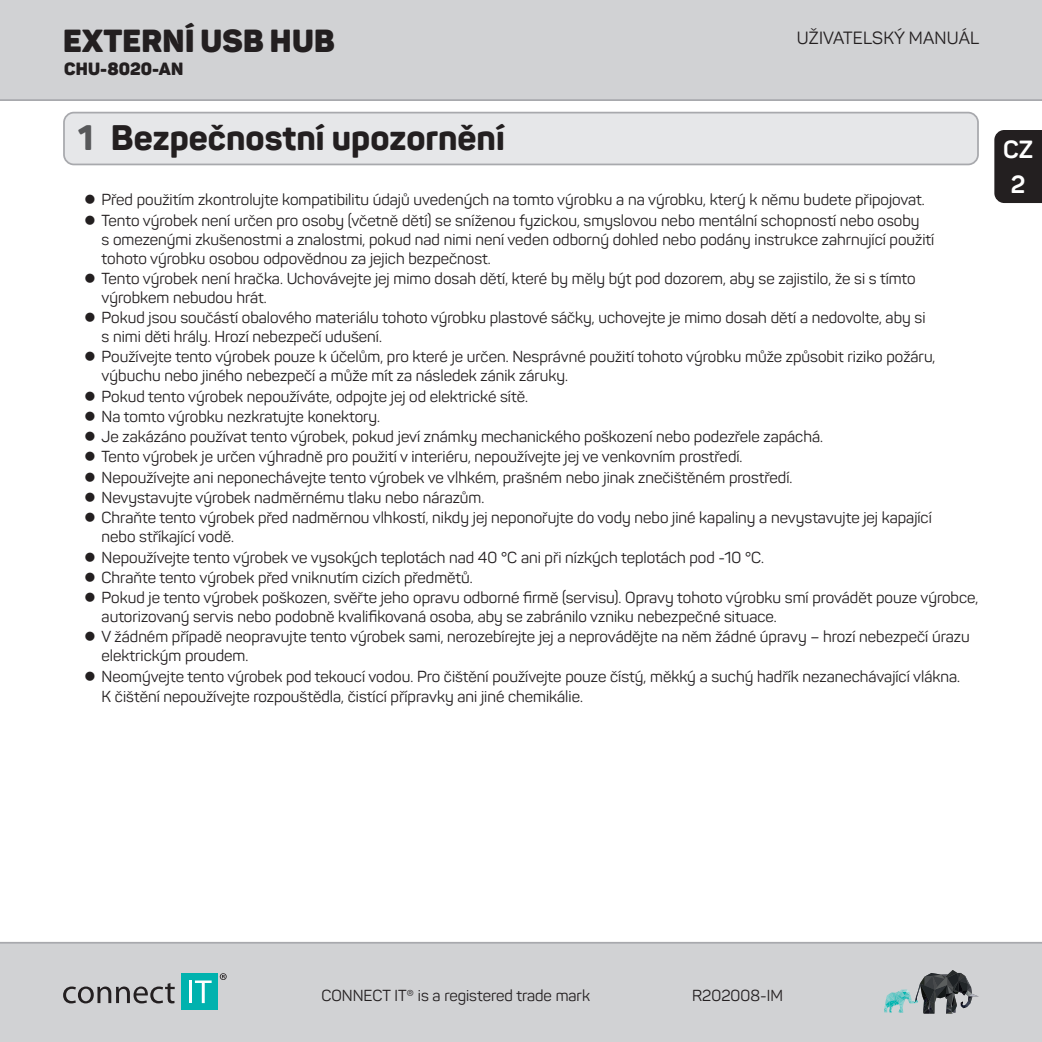
<style>
.page{position:relative;width:1042px;height:1042px;background:#fff}
.page>*{position:absolute;margin:0;border:0;box-sizing:border-box;transform-origin:0 0}
._01_Nadpis_sekce{font:800 35px "Panton";color:#231f20}
.t1{font:900 31.5px "Panton";letter-spacing:.01em;color:#231f20}
.t2{font:700 24.5px/34.6px "Panton";color:#fff;text-align:center}
.t3{font:17.5px "Panton";letter-spacing:.01em;color:#231f20}
.t4{font:900 17.5px "Panton";letter-spacing:.005em;color:#231f20}
._04_Seznam_-_ctverec{font:15.75px/18.9px "Panton";color:#231f20}
.s1{color:#57585a}
</style>
<div class="page">
<div style="left:0;top:942px;width:1042px;height:100px;background:#d1d2d4"></div>
<svg style="left:884px;top:970px;width:95px;height:43px"></svg>
<div style="left:181px;top:973px;width:37px;height:37px;background:#00b2ae"></div>
<hr style="left:189px;top:980px;width:3px;height:23px;background:#fff">
<svg style="left:195px;top:980px;width:17px;height:23px"></svg>
<svg style="left:63px;top:983px;width:112px;height:20px"></svg>
<svg style="left:220px;top:973px;width:7px;height:7px"></svg>
<div style="left:0;top:0;width:1042px;height:101px;background:#d1d2d4"></div>
<div style="left:994px;top:130px;width:48px;height:73px;background:#231f20"></div>
<div style="left:64px;top:113px;width:914px;height:51px;background:#e6e7e9;border-radius:10px"></div>
<div style="left:63px;top:112px;width:916px;height:53px;border:2px solid #a8a9ad;border-radius:10px"></div>
<h2 class="t1" style="left:63px;top:20px;width:273px">EXTERNÍ USB HUB</h2>
<p class="t4" style="left:64px;top:58px;width:121px">CHU-8020-AN</p>
<p class="t3" style="left:797px;top:27px;width:184px">UŽIVATELSKÝ MANUÁL</p>
<p class="_01_Nadpis_sekce" style="left:78px;top:115px;width:428px"><span class="s1">1</span> Bezpečnostní upozornění</p>
<p class="_04_Seznam_-_ctverec" style="left:84px;top:190px;width:842px">● Před použitím zkontrolujte kompatibilitu údajů uvedených na tomto výrobku a na výrobku, který k němu budete připojovat.</p>
<p class="_04_Seznam_-_ctverec" style="left:102px;top:211px;width:834px;text-indent:-18px">● Tento výrobek není určen pro osoby (včetně dětí) se sníženou fyzickou, smyslovou nebo mentální schopností nebo osoby<br>s omezenými zkušenostmi a znalostmi, pokud nad nimi není veden odborný dohled nebo podány instrukce zahrnující použití tohoto výrobku osobou odpovědnou za jejich bezpečnost.</p>
<p class="_04_Seznam_-_ctverec" style="left:102px;top:269px;width:815px;text-indent:-18px">● Tento výrobek není hračka. Uchovávejte jej mimo dosah dětí, které by měly být pod dozorem, aby se zajistilo, že si s tímto výrobkem nebudou hrát.</p>
<p class="_04_Seznam_-_ctverec" style="left:102px;top:308px;width:825px;text-indent:-18px">● Pokud jsou součástí obalového materiálu tohoto výrobku plastové sáčky, uchovejte je mimo dosah dětí a nedovolte, aby si s nimi děti hrály. Hrozí nebezpečí udušení.</p>
<p class="_04_Seznam_-_ctverec" style="left:102px;top:347px;width:835px;text-indent:-18px">● Používejte tento výrobek pouze k účelům, pro které je určen. Nesprávné použití tohoto výrobku může způsobit riziko požáru, výbuchu nebo jiného nebezpečí a může mít za následek zánik záruky.</p>
<p class="_04_Seznam_-_ctverec" style="left:84px;top:386px;width:445px">● Pokud tento výrobek nepoužíváte, odpojte jej od elektrické sítě.</p>
<p class="_04_Seznam_-_ctverec" style="left:84px;top:407px;width:298px">● Na tomto výrobku nezkratujte konektory.</p>
<p class="_04_Seznam_-_ctverec" style="left:84px;top:427px;width:740px">● Je zakázáno používat tento výrobek, pokud jeví známky mechanického poškození nebo podezřele zapáchá.</p>
<p class="_04_Seznam_-_ctverec" style="left:84px;top:447px;width:660px">● Tento výrobek je určen výhradně pro použití v interiéru, nepoužívejte jej ve venkovním prostředí.</p>
<p class="_04_Seznam_-_ctverec" style="left:84px;top:468px;width:710px">● Nepoužívejte ani neponechávejte tento výrobek ve vlhkém, prašném nebo jinak znečištěném prostředí.</p>
<p class="_04_Seznam_-_ctverec" style="left:84px;top:488px;width:402px">● Nevystavujte výrobek nadměrnému tlaku nebo nárazům.</p>
<p class="_04_Seznam_-_ctverec" style="left:102px;top:508px;width:832px;text-indent:-18px">● Chraňte tento výrobek před nadměrnou vlhkostí, nikdy jej neponořujte do vody nebo jiné kapaliny a nevystavujte jej kapající nebo stříkající vodě.</p>
<p class="_04_Seznam_-_ctverec" style="left:84px;top:547px;width:681px">● Nepoužívejte tento výrobek ve vysokých teplotách nad 40 °C ani při nízkých teplotách pod -10 °C.</p>
<p class="_04_Seznam_-_ctverec" style="left:84px;top:568px;width:390px">● Chraňte tento výrobek před vniknutím cizích předmětů.</p>
<p class="_04_Seznam_-_ctverec" style="left:102px;top:588px;width:878px;text-indent:-18px">● Pokud je tento výrobek poškozen, svěřte jeho opravu odborné firmě (servisu). Opravy tohoto výrobku smí provádět pouze výrobce, autorizovaný servis nebo podobně kvalifikovaná osoba, aby se zabránilo vzniku nebezpečné situace.</p>
<p class="_04_Seznam_-_ctverec" style="left:102px;top:627px;width:869px;text-indent:-18px">● V žádném případě neopravujte tento výrobek sami, nerozebírejte jej a neprovádějte na něm žádné úpravy – hrozí nebezpečí úrazu elektrickým proudem.</p>
<p class="_04_Seznam_-_ctverec" style="left:102px;top:666px;width:860px;line-height:20.3px;text-indent:-18px">● Neomývejte tento výrobek pod tekoucí vodou. Pro čištění používejte pouze čístý, měkký a suchý hadřík nezanechávající vlákna.<br>K čištění nepoužívejte rozpouštědla, čistící přípravky ani jiné chemikálie.</p>
<h3 class="t2" style="left:1003px;top:132px;width:32px">CZ<br>2</h3>
<p class="_04_Seznam_-_ctverec" style="left:321px;top:986px;width:270px">CONNECT IT®️ is a registered trade mark</p>
<p class="_04_Seznam_-_ctverec" style="left:692px;top:986px;width:92px">R202008-IM</p>
</div>
